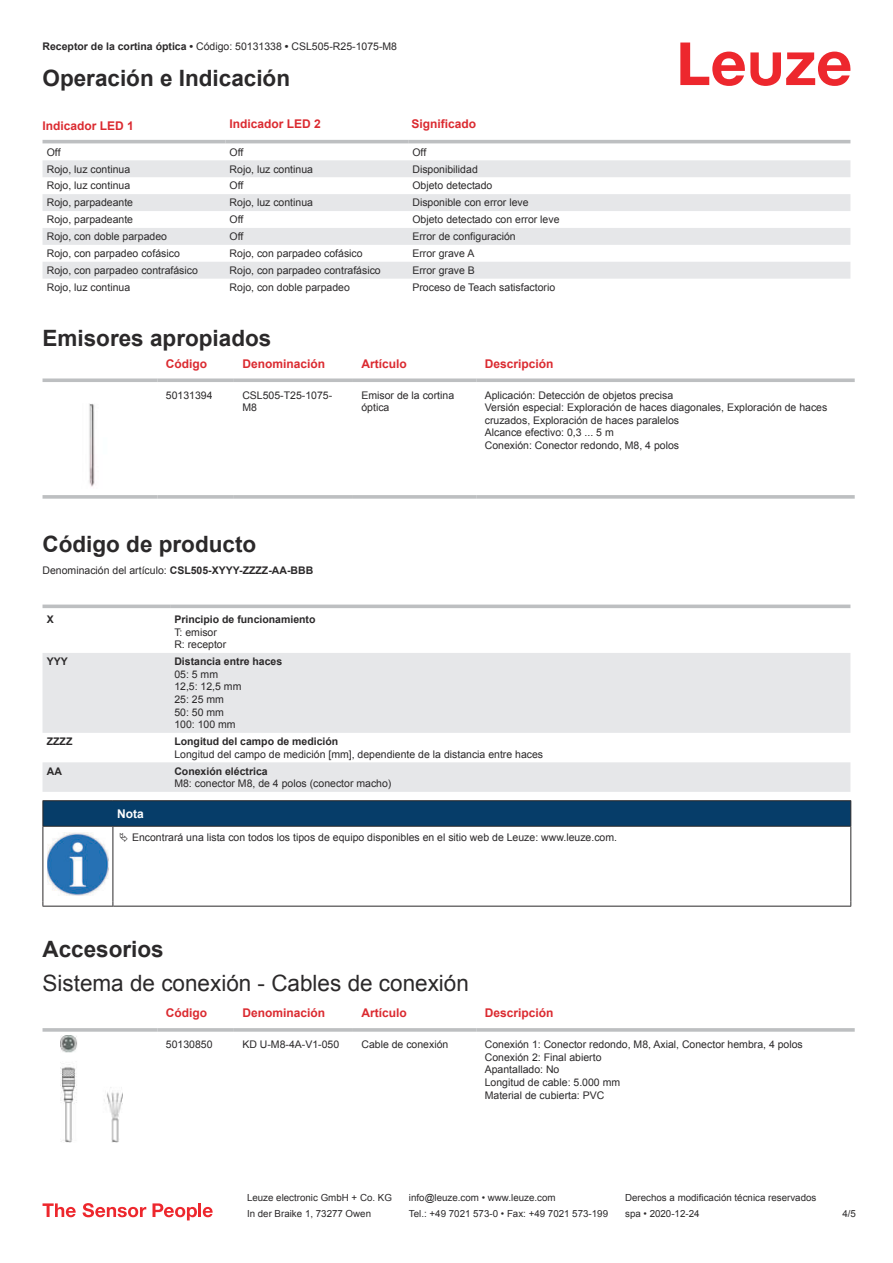
<style>
.page{position:relative;width:893px;height:1263px;background:#fff}
.page>*{position:absolute;margin:0;border:0;box-sizing:border-box;transform-origin:0 0}
.t1{font:700 22.5px "Arial";color:#2b292a}
.t2{font:22.5px "Arial";color:#2b292a}
.t3{font:700 12px "Arial";color:#db2a30}
.t4{font:700 12px "Arial";color:#fff}
.t5{font:10.5px/12.6px "Arial";color:#2b292a}
.t6{font:700 10.5px "Arial";color:#2b292a}
.t7{font:9.75px "Arial";color:#2b292a}
.s1{font-weight:700}
</style>
<div class="page">
<svg style="left:680px;top:43px;width:170px;height:43px"></svg>
<svg style="left:43px;top:143px;width:807px;height:1px"></svg>
<svg style="left:43px;top:160px;width:807px;height:119px;fill:#e6e7e9"></svg>
<hr style="left:43px;top:140px;width:182px;height:3px;background:#bdbfc1">
<hr style="left:225px;top:140px;width:183px;height:3px;background:#bdbfc1">
<hr style="left:408px;top:140px;width:442px;height:3px;background:#bdbfc1">
<svg style="left:43px;top:378px;width:114px;height:4px"></svg>
<svg style="left:157px;top:378px;width:77px;height:4px"></svg>
<svg style="left:234px;top:378px;width:119px;height:4px"></svg>
<svg style="left:353px;top:378px;width:123px;height:4px"></svg>
<svg style="left:476px;top:378px;width:379px;height:4px;background:#c5c6c8"></svg>
<svg style="left:43px;top:495px;width:114px;height:4px"></svg>
<svg style="left:157px;top:495px;width:77px;height:4px"></svg>
<svg style="left:234px;top:495px;width:119px;height:4px"></svg>
<svg style="left:353px;top:495px;width:123px;height:4px"></svg>
<svg style="left:476px;top:495px;width:379px;height:4px;background:#c3c5c7"></svg>
<img style="left:89px;top:403px;width:6px;height:84px">
<svg style="left:43px;top:653px;width:807px;height:139px;fill:#e6e7e9"></svg>
<svg style="left:43px;top:604px;width:127px;height:4px"></svg>
<svg style="left:170px;top:604px;width:680px;height:4px;background:#c6c8c9"></svg>
<svg style="left:43px;top:1028px;width:114px;height:4px"></svg>
<hr style="left:157px;top:1028px;width:77px;height:4px;background:#c5c7c8">
<svg style="left:234px;top:1028px;width:119px;height:4px"></svg>
<svg style="left:353px;top:1028px;width:123px;height:4px"></svg>
<hr style="left:476px;top:1028px;width:379px;height:4px;background:#c5c7c8">
<img style="left:60px;top:1036px;width:63px;height:106px">
<svg style="left:43px;top:1203px;width:33px;height:14px"></svg>
<svg style="left:83px;top:1203px;width:63px;height:14px"></svg>
<svg style="left:153px;top:1203px;width:44px;height:17px"></svg>
<hr style="left:198px;top:1203px;width:3px;height:14px;background:#ed272d">
<svg style="left:203px;top:1207px;width:10px;height:10px"></svg>
<svg style="left:44px;top:827px;width:806px;height:79px"></svg>
<hr style="left:43px;top:800px;width:70px;height:1px;background:#2b292a">
<hr style="left:43px;top:826px;width:70px;height:1px;background:#2b292a">
<hr style="left:113px;top:800px;width:738px;height:1px;background:#2b292a">
<svg style="left:43px;top:801px;width:808px;height:25px;background:#063c67"></svg>
<hr style="left:113px;top:826px;width:738px;height:1px;background:#2b292a">
<hr style="left:43px;top:827px;width:1px;height:75px;background:#2b292a">
<hr style="left:113px;top:827px;width:1px;height:75px;background:#2b292a">
<hr style="left:850px;top:827px;width:1px;height:75px;background:#2b292a">
<hr style="left:43px;top:906px;width:70px;height:1px;background:#2b292a">
<hr style="left:113px;top:906px;width:738px;height:1px;background:#2b292a">
<img style="left:47px;top:833px;width:61px;height:62px">
<div style="left:115px;top:827px;width:734px;height:20px;background:#fff"></div>
<p class="t5" style="left:43px;top:41px;width:356px"><span class="s1">Receptor de la cortina óptica •</span> Código: 50131338 <span class="s1">•</span> CSL505-R25-1075-M8</p>
<h1 class="t1" style="left:43px;top:70px;width:249px">Operación e Indicación</h1>
<p class="t3" style="left:43px;top:121px;width:93px">Indicador LED 1</p>
<p class="t3" style="left:230px;top:119px;width:93px">Indicador LED 2</p>
<p class="t3" style="left:411px;top:119px;width:66px">Significado</p>
<p class="t5" style="left:47px;top:147px;width:15px">Off</p>
<p class="t5" style="left:230px;top:147px;width:15px">Off</p>
<p class="t5" style="left:412px;top:147px;width:15px">Off</p>
<p class="t5" style="left:47px;top:163px;width:85px">Rojo, luz continua</p>
<p class="t5" style="left:230px;top:163px;width:85px">Rojo, luz continua</p>
<p class="t5" style="left:412px;top:163px;width:67px">Disponibilidad</p>
<p class="t5" style="left:47px;top:180px;width:85px">Rojo, luz continua</p>
<p class="t5" style="left:230px;top:180px;width:15px">Off</p>
<p class="t5" style="left:412px;top:180px;width:81px">Objeto detectado</p>
<p class="t5" style="left:47px;top:197px;width:88px">Rojo, parpadeante</p>
<p class="t5" style="left:230px;top:197px;width:85px">Rojo, luz continua</p>
<p class="t5" style="left:412px;top:197px;width:118px">Disponible con error leve</p>
<p class="t5" style="left:47px;top:214px;width:88px">Rojo, parpadeante</p>
<p class="t5" style="left:230px;top:214px;width:15px">Off</p>
<p class="t5" style="left:412px;top:214px;width:149px">Objeto detectado con error leve</p>
<p class="t5" style="left:47px;top:231px;width:122px">Rojo, con doble parpadeo</p>
<p class="t5" style="left:230px;top:231px;width:15px">Off</p>
<p class="t5" style="left:412px;top:231px;width:105px">Error de configuración</p>
<p class="t5" style="left:47px;top:248px;width:135px">Rojo, con parpadeo cofásico</p>
<p class="t5" style="left:230px;top:248px;width:135px">Rojo, con parpadeo cofásico</p>
<p class="t5" style="left:412px;top:248px;width:63px">Error grave A</p>
<p class="t5" style="left:47px;top:265px;width:153px">Rojo, con parpadeo contrafásico</p>
<p class="t5" style="left:230px;top:265px;width:153px">Rojo, con parpadeo contrafásico</p>
<p class="t5" style="left:412px;top:265px;width:64px">Error grave B</p>
<p class="t5" style="left:47px;top:282px;width:85px">Rojo, luz continua</p>
<p class="t5" style="left:230px;top:282px;width:122px">Rojo, con doble parpadeo</p>
<p class="t5" style="left:412px;top:282px;width:144px">Proceso de Teach satisfactorio</p>
<h1 class="t1" style="left:43px;top:329px;width:230px">Emisores apropiados</h1>
<p class="t3" style="left:166px;top:359px;width:43px">Código</p>
<p class="t3" style="left:242px;top:359px;width:84px">Denominación</p>
<p class="t3" style="left:361px;top:359px;width:47px">Artículo</p>
<p class="t3" style="left:485px;top:359px;width:70px">Descripción</p>
<p class="t5" style="left:166px;top:389px;width:48px">50131394</p>
<p class="t5" style="left:242px;top:389px;width:91px">CSL505-T25-1075-<br>M8</p>
<p class="t5" style="left:361px;top:389px;width:94px">Emisor de la cortina óptica</p>
<p class="t5" style="left:485px;top:389px;width:344px">Aplicación: Detección de objetos precisa<br>Versión especial: Exploración de haces diagonales, Exploración de haces cruzados, Exploración de haces paralelos<br>Alcance efectivo: 0,3 ... 5 m<br>Conexión: Conector redondo, M8, 4 polos</p>
<h1 class="t1" style="left:43px;top:535px;width:215px">Código de producto</h1>
<p class="t5" style="left:43px;top:565px;width:272px">Denominación del artículo: <span class="s1">CSL505-XYYY-ZZZZ-AA-BBB</span></p>
<p class="t6" style="left:47px;top:615px;width:9px">X</p>
<p class="t6" style="left:174px;top:615px;width:143px">Principio de funcionamiento</p>
<p class="t5" style="left:174px;top:627px;width:53px">T: emisor<br>R: receptor</p>
<p class="t6" style="left:47px;top:657px;width:23px">YYY</p>
<p class="t6" style="left:174px;top:657px;width:109px">Distancia entre haces</p>
<p class="t5" style="left:174px;top:669px;width:69px">05: 5 mm<br>12,5: 12,5 mm<br>25: 25 mm<br>50: 50 mm<br>100: 100 mm</p>
<p class="t6" style="left:47px;top:737px;width:27px">ZZZZ</p>
<p class="t6" style="left:174px;top:737px;width:165px">Longitud del campo de medición</p>
<p class="t5" style="left:174px;top:749px;width:370px">Longitud del campo de medición [mm], dependiente de la distancia entre haces</p>
<p class="t6" style="left:47px;top:767px;width:17px">AA</p>
<p class="t6" style="left:174px;top:767px;width:95px">Conexión eléctrica</p>
<p class="t5" style="left:174px;top:778px;width:219px">M8: conector M8, de 4 polos (conector macho)</p>
<p class="t4" style="left:117px;top:809px;width:28px">Nota</p>
<p class="t5" style="left:132px;top:832px;width:487px">Encontrará una lista con todos los tipos de equipo disponibles en el sitio web de Leuze: www.leuze.com.</p>
<h1 class="t1" style="left:43px;top:941px;width:123px">Accesorios</h1>
<h1 class="t2" style="left:43px;top:975px;width:428px">Sistema de conexión - Cables de conexión</h1>
<p class="t3" style="left:166px;top:1008px;width:43px">Código</p>
<p class="t3" style="left:242px;top:1008px;width:84px">Denominación</p>
<p class="t3" style="left:361px;top:1008px;width:47px">Artículo</p>
<p class="t3" style="left:485px;top:1008px;width:70px">Descripción</p>
<p class="t5" style="left:166px;top:1039px;width:48px">50130850</p>
<p class="t5" style="left:242px;top:1039px;width:98px">KD U-M8-4A-V1-050</p>
<p class="t5" style="left:361px;top:1039px;width:88px">Cable de conexión</p>
<p class="t5" style="left:485px;top:1039px;width:320px">Conexión 1: Conector redondo, M8, Axial, Conector hembra, 4 polos<br>Conexión 2: Final abierto<br>Apantallado: No<br>Longitud de cable: 5.000 mm<br>Material de cubierta: PVC</p>
<p class="t7" style="left:247px;top:1194px;width:146px">Leuze electronic GmbH + Co. KG</p>
<p class="t7" style="left:409px;top:1194px;width:148px">info@leuze.com • www.leuze.com</p>
<p class="t7" style="left:625px;top:1194px;width:193px">Derechos a modificación técnica reservados</p>
<p class="t7" style="left:247px;top:1210px;width:126px">In der Braike 1, 73277 Owen</p>
<p class="t7" style="left:409px;top:1210px;width:201px">Tel.: +49 7021 573-0 • Fax: +49 7021 573-199</p>
<p class="t7" style="left:625px;top:1210px;width:76px">spa • 2020-12-24</p>
<p class="t7" style="left:842px;top:1210px;width:15px">4 /5</p>
</div>
